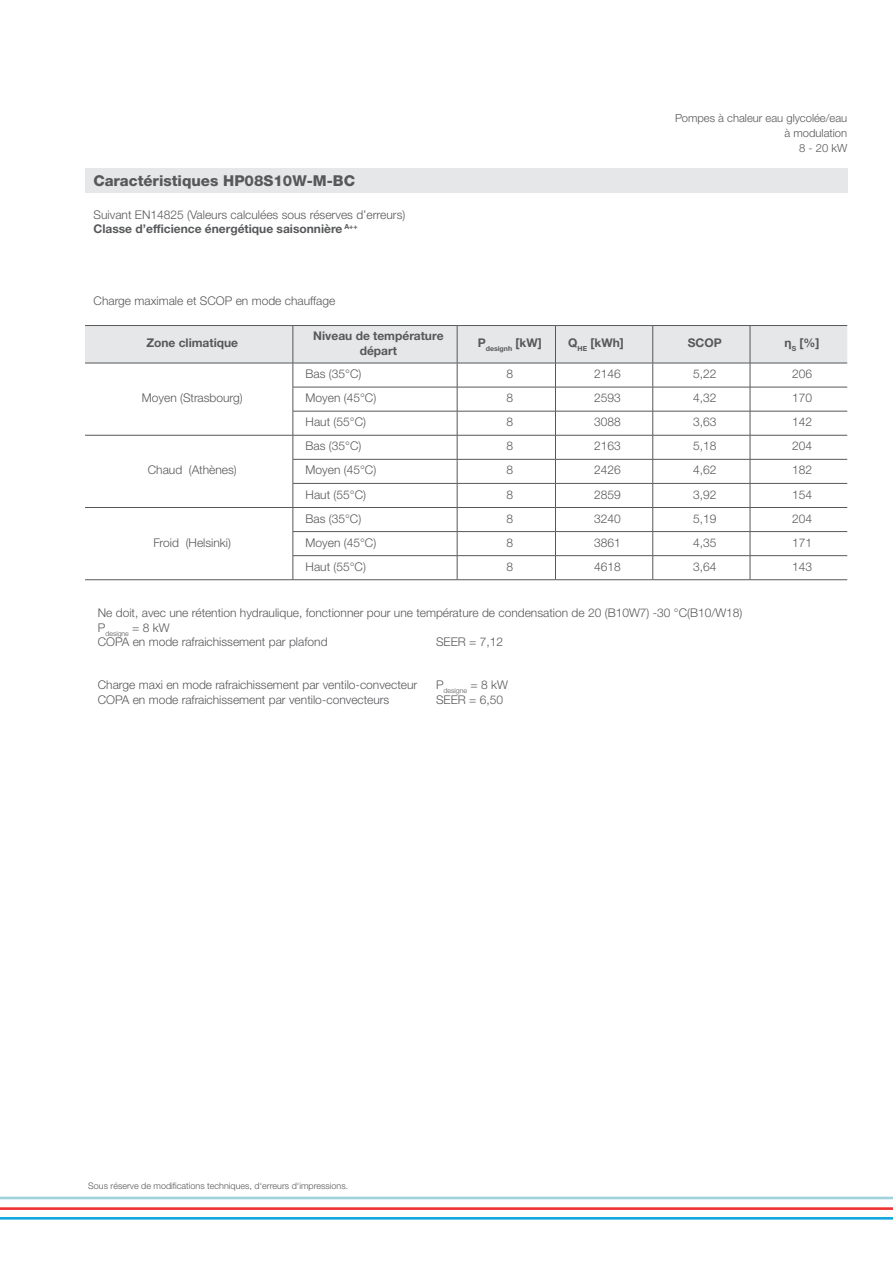
<style>
.page{position:relative;width:893px;height:1263px;background:#fff}
.page>*{position:absolute;margin:0;border:0;box-sizing:border-box;transform-origin:0 0}
.t1{font:800 15px "Helvetica Neue LTW1 G";color:#57585a}
.t2{font:300 12px/14.4px "Helvetica Neue LTW1 G";color:#57585a}
.t3{font:700 12px/14.4px "Helvetica Neue LTW1 G";color:#57585a;text-align:center}
.t4{font:300 11.25px/15px "Helvetica Neue LTW1 G";color:#57585a;text-align:right}
.t5{font:300 9px "Helvetica Neue LTW1 G";color:#57585a}
.t6{font:300 7.05px "Helvetica Neue LTW1 G";color:#57585a}
.t7{font:700 7.05px "Helvetica Neue LTW1 G";color:#57585a}
.s1{font-weight:700}
</style>
<div class="page">
<div style="left:85px;top:168px;width:762px;height:25px;background:#e6e7e9"></div>
<svg style="left:85px;top:326px;width:762px;height:253px"></svg>
<hr style="left:85px;top:579px;width:208px;height:1px;background:#57585a">
<hr style="left:293px;top:579px;width:164px;height:1px;background:#57585a">
<hr style="left:457px;top:579px;width:98px;height:1px;background:#57585a">
<hr style="left:555px;top:579px;width:98px;height:1px;background:#57585a">
<hr style="left:653px;top:579px;width:97px;height:1px;background:#57585a">
<hr style="left:750px;top:579px;width:97px;height:1px;background:#57585a">
<hr style="left:85px;top:325px;width:208px;height:1px;background:#57585a">
<hr style="left:293px;top:325px;width:164px;height:1px;background:#57585a">
<hr style="left:293px;top:326px;width:1px;height:37px;background:#57585a">
<hr style="left:457px;top:325px;width:98px;height:1px;background:#57585a">
<hr style="left:457px;top:326px;width:1px;height:37px;background:#57585a">
<hr style="left:555px;top:325px;width:98px;height:1px;background:#57585a">
<hr style="left:555px;top:326px;width:1px;height:37px;background:#57585a">
<hr style="left:653px;top:325px;width:97px;height:1px;background:#57585a">
<hr style="left:652px;top:326px;width:1px;height:37px;background:#57585a">
<hr style="left:750px;top:325px;width:97px;height:1px;background:#57585a">
<hr style="left:750px;top:326px;width:1px;height:37px;background:#57585a">
<hr style="left:85px;top:363px;width:208px;height:1px;background:#57585a">
<hr style="left:293px;top:363px;width:164px;height:1px;background:#57585a">
<hr style="left:457px;top:363px;width:98px;height:1px;background:#57585a">
<hr style="left:555px;top:363px;width:98px;height:1px;background:#57585a">
<hr style="left:653px;top:363px;width:97px;height:1px;background:#57585a">
<hr style="left:750px;top:363px;width:97px;height:1px;background:#57585a">
<hr style="left:0;top:1197px;width:893px;height:2px;background:#9fd3db">
<hr style="left:0;top:1207px;width:893px;height:3px;background:#ee3432">
<hr style="left:0;top:1217px;width:893px;height:2px;background:#14a8e0">
<p class="t1" style="left:94px;top:172px;width:263px">Caractéristiques HP08S10W-M-BC</p>
<p class="t2" style="left:94px;top:207px;width:313px">Suivant EN14825 (Valeurs calculées sous réserves d’erreurs)<br><span class="s1">Classe d’efficience énergétique saisonnière</span> <sup>A++</sup></p>
<p class="t4" style="left:675px;top:110px;width:174px">Pompes à chaleur eau glycolée/eau à modulation<br>8 - 20 kW</p>
<p class="t2" style="left:94px;top:293px;width:243px">Charge maximale et SCOP en mode chauffage</p>
<p class="t3" style="left:146px;top:336px;width:93px">Zone climatique</p>
<p class="t3" style="left:313px;top:329px;width:132px">Niveau de température départ</p>
<p class="t7" style="left:478px;top:344px;width:65px"><sup>P</sup>designh <sup>[kW]</sup></p>
<p class="t3" style="left:568px;top:336px;width:57px">Q<sub>HE</sub> [kWh]</p>
<p class="t3" style="left:688px;top:336px;width:36px">SCOP</p>
<p class="t3" style="left:784px;top:336px;width:36px">η<sub>S</sub> [%]</p>
<p class="t2" style="left:142px;top:391px;width:102px">Moyen (Strasbourg)</p>
<p class="t2" style="left:306px;top:367px;width:57px">Bas (35°C)</p>
<p class="t2" style="left:506px;top:367px;width:8px">8</p>
<p class="t2" style="left:594px;top:367px;width:28px">2146</p>
<p class="t2" style="left:693px;top:367px;width:25px">5,22</p>
<p class="t2" style="left:792px;top:367px;width:22px">206</p>
<p class="t2" style="left:306px;top:391px;width:72px">Moyen (45°C)</p>
<p class="t2" style="left:506px;top:391px;width:8px">8</p>
<p class="t2" style="left:594px;top:391px;width:28px">2593</p>
<p class="t2" style="left:693px;top:391px;width:25px">4,32</p>
<p class="t2" style="left:792px;top:391px;width:22px">170</p>
<p class="t2" style="left:306px;top:415px;width:62px">Haut (55°C)</p>
<p class="t2" style="left:506px;top:415px;width:8px">8</p>
<p class="t2" style="left:594px;top:415px;width:28px">3088</p>
<p class="t2" style="left:693px;top:415px;width:25px">3,63</p>
<p class="t2" style="left:792px;top:415px;width:22px">142</p>
<p class="t2" style="left:148px;top:463px;width:91px">Chaud (Athènes)</p>
<p class="t2" style="left:306px;top:439px;width:57px">Bas (35°C)</p>
<p class="t2" style="left:506px;top:439px;width:8px">8</p>
<p class="t2" style="left:594px;top:439px;width:28px">2163</p>
<p class="t2" style="left:693px;top:439px;width:25px">5,18</p>
<p class="t2" style="left:792px;top:439px;width:22px">204</p>
<p class="t2" style="left:306px;top:463px;width:72px">Moyen (45°C)</p>
<p class="t2" style="left:506px;top:463px;width:8px">8</p>
<p class="t2" style="left:594px;top:463px;width:28px">2426</p>
<p class="t2" style="left:693px;top:463px;width:25px">4,62</p>
<p class="t2" style="left:792px;top:463px;width:22px">182</p>
<p class="t2" style="left:306px;top:487px;width:62px">Haut (55°C)</p>
<p class="t2" style="left:506px;top:487px;width:8px">8</p>
<p class="t2" style="left:594px;top:487px;width:28px">2859</p>
<p class="t2" style="left:693px;top:487px;width:25px">3,92</p>
<p class="t2" style="left:792px;top:487px;width:22px">154</p>
<p class="t2" style="left:306px;top:511px;width:57px">Bas (35°C)</p>
<p class="t2" style="left:506px;top:511px;width:8px">8</p>
<p class="t2" style="left:594px;top:511px;width:28px">3240</p>
<p class="t2" style="left:693px;top:511px;width:25px">5,19</p>
<p class="t2" style="left:792px;top:511px;width:22px">204</p>
<p class="t2" style="left:306px;top:535px;width:72px">Moyen (45°C)</p>
<p class="t2" style="left:506px;top:535px;width:8px">8</p>
<p class="t2" style="left:594px;top:535px;width:28px">3861</p>
<p class="t2" style="left:693px;top:535px;width:25px">4,35</p>
<p class="t2" style="left:792px;top:535px;width:22px">171</p>
<p class="t2" style="left:306px;top:559px;width:62px">Haut (55°C)</p>
<p class="t2" style="left:506px;top:559px;width:8px">8</p>
<p class="t2" style="left:594px;top:559px;width:28px">4618</p>
<p class="t2" style="left:693px;top:559px;width:25px">3,64</p>
<p class="t2" style="left:792px;top:559px;width:22px">143</p>
<p class="t2" style="left:98px;top:606px;width:646px">Ne doit, avec une rétention hydraulique, fonctionner pour une température de condensation de 20 (B10W7) -30 °C(B10/W18)</p>
<p class="t6" style="left:98px;top:629px;width:73px"><sup>P</sup>designe <sup>=</sup> <sup>8</sup> <sup>kW</sup></p>
<p class="t2" style="left:98px;top:634px;width:231px">COPA en mode rafraichissement par plafond</p>
<p class="t2" style="left:436px;top:634px;width:69px">SEER = 7,12</p>
<p class="t2" style="left:98px;top:678px;width:321px">Charge maxi en mode rafraichissement par ventilo-convecteur</p>
<p class="t6" style="left:436px;top:686px;width:73px"><sup>P</sup>designe <sup>=</sup> <sup>8</sup> <sup>kW</sup></p>
<p class="t2" style="left:98px;top:692px;width:293px">COPA en mode rafraichissement par ventilo-convecteurs</p>
<p class="t2" style="left:436px;top:692px;width:69px">SEER = 6,50</p>
<p class="t2" style="left:154px;top:535px;width:79px">Froid (Helsinki)</p>
<p class="t5" style="left:88px;top:1180px;width:262px">Sous réserve de modifications techniques, d‘erreurs d‘impressions.</p>
</div>
